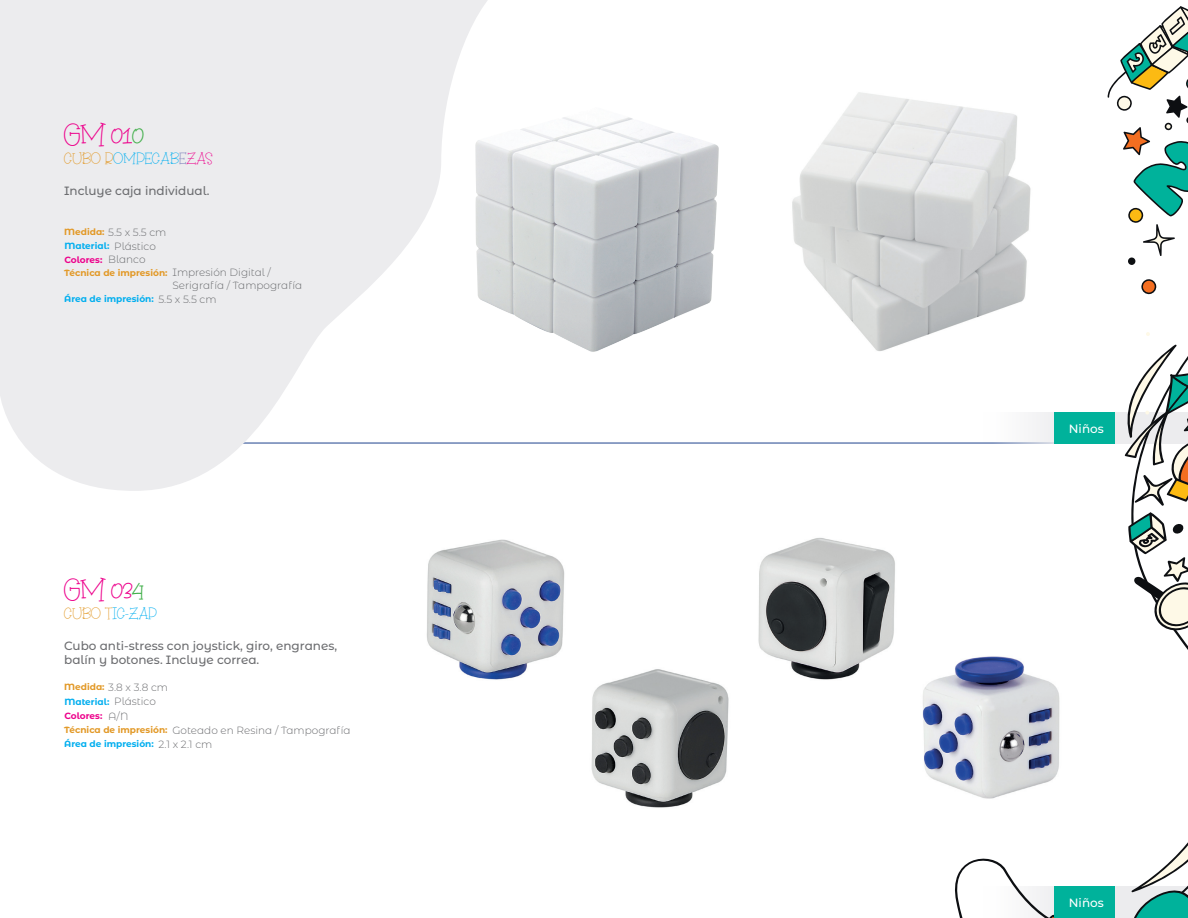
<style>
.page{position:relative;width:1188px;height:918px;background:#fff}
.page>*{position:absolute;margin:0;border:0;box-sizing:border-box;transform-origin:0 0}
.t1{font:30px "Winterland";letter-spacing:-.025em;color:#ed028c}
.t2{font:15px "Winterland";color:#00aeef}
.t3{font:500 12px/14.4px "Montserrat Alternates";color:#6c6d70}
.t4{font:500 12px "Montserrat";color:#fff}
.t5{font:300 10.5px/12.6px "Montserrat Alternates";color:#6c6d70}
.t6{font:700 9px "Montserrat Alternates";color:#e29825}
.t7{font:700 9px "Montserrat Alternates";color:#00aeef}
.t8{font:700 9px "Montserrat Alternates";letter-spacing:-.005em;color:#ed028c}
.s1{color:#40ae49}
.s2{color:#e29825}
.s3{color:#777ab7}
.s4{color:#ed028c}
</style>
<div class="page">
<hr style="left:64px;top:443px;width:1044px;height:1px;background:#1f438e">
<svg style="left:0;top:0;width:604px;height:491px;fill:#ececee"></svg>
<svg style="left:1141px;top:279px;width:16px;height:16px"></svg>
<svg style="left:1108px;top:6px;width:80px;height:259px"></svg>
<svg style="left:954px;top:332px;width:234px;height:586px"></svg>
<svg style="left:1045px;top:912px;width:10px;height:6px"></svg>
<svg style="left:1131px;top:886px;width:57px;height:32px;background:#54b6aa"></svg>
<svg style="left:1125px;top:369px;width:63px;height:137px"></svg>
<svg style="left:1128px;top:512px;width:60px;height:120px"></svg>
<div style="left:1055px;top:886px;width:60px;height:32px;background:#00b29b"></div>
<img style="left:426px;top:539px;width:139px;height:141px">
<img style="left:758px;top:538px;width:137px;height:142px">
<img style="left:563px;top:641px;width:166px;height:167px">
<img style="left:894px;top:641px;width:193px;height:193px">
<img style="left:792px;top:92px;width:276px;height:286px">
<img style="left:475px;top:107px;width:244px;height:245px">
<h1 class="t1" style="left:64px;top:116px;width:82px">GM 01<span class="s1">0</span></h1>
<h2 class="t2" style="left:64px;top:149px;width:150px"><span class="s2">CUBO R</span>OMPECAB<span class="s3">E</span><span class="s4">ZAS</span></h2>
<p class="t3" style="left:64px;top:183px;width:147px">Incluye caja individual.</p>
<p class="t6" style="left:64px;top:226px;width:42px">Medida:</p>
<p class="t5" style="left:108px;top:226px;width:60px">5.5 x 5.5 cm</p>
<p class="t7" style="left:65px;top:240px;width:46px">Material:</p>
<p class="t6" style="left:64px;top:267px;width:105px">Técnica de impresión:</p>
<p class="t5" style="left:114px;top:240px;width:43px">Plástico</p>
<p class="t5" style="left:108px;top:253px;width:39px">Blanco</p>
<p class="t8" style="left:65px;top:253px;width:39px">Colores:</p>
<p class="t5" style="left:172px;top:266px;width:131px">Impresión Digital /<br>Serigrafía / Tampografía</p>
<p class="t7" style="left:64px;top:292px;width:91px">Área de impresión:</p>
<p class="t5" style="left:158px;top:292px;width:60px">5.5 x 5.5 cm</p>
<h1 class="t1" style="left:64px;top:572px;width:81px">GM 03<span class="s1">4</span></h1>
<h2 class="t2" style="left:64px;top:604px;width:95px"><span class="s2">CUBO T</span>IC-ZAP</h2>
<p class="t3" style="left:64px;top:638px;width:274px">Cubo anti-stress con joystick, giro, engranes, balín y botones. Incluye correa.</p>
<p class="t5" style="left:114px;top:695px;width:43px">Plástico</p>
<p class="t5" style="left:172px;top:723px;width:180px">Goteado en Resina / Tampografía</p>
<p class="t6" style="left:64px;top:681px;width:42px">Medida:</p>
<p class="t5" style="left:108px;top:681px;width:61px">3.8 x 3.8 cm</p>
<p class="t7" style="left:65px;top:695px;width:46px">Material:</p>
<p class="t6" style="left:64px;top:723px;width:105px">Técnica de impresión:</p>
<p class="t5" style="left:108px;top:710px;width:22px">A/N</p>
<p class="t8" style="left:65px;top:709px;width:39px">Colores:</p>
<p class="t7" style="left:64px;top:738px;width:91px">Área de impresión:</p>
<p class="t5" style="left:158px;top:738px;width:55px">2.1 x 2.1 cm</p>
<p class="t4" style="left:1069px;top:420px;width:36px">Niños</p>
<p class="t4" style="left:1069px;top:895px;width:36px">Niños</p>
</div>
